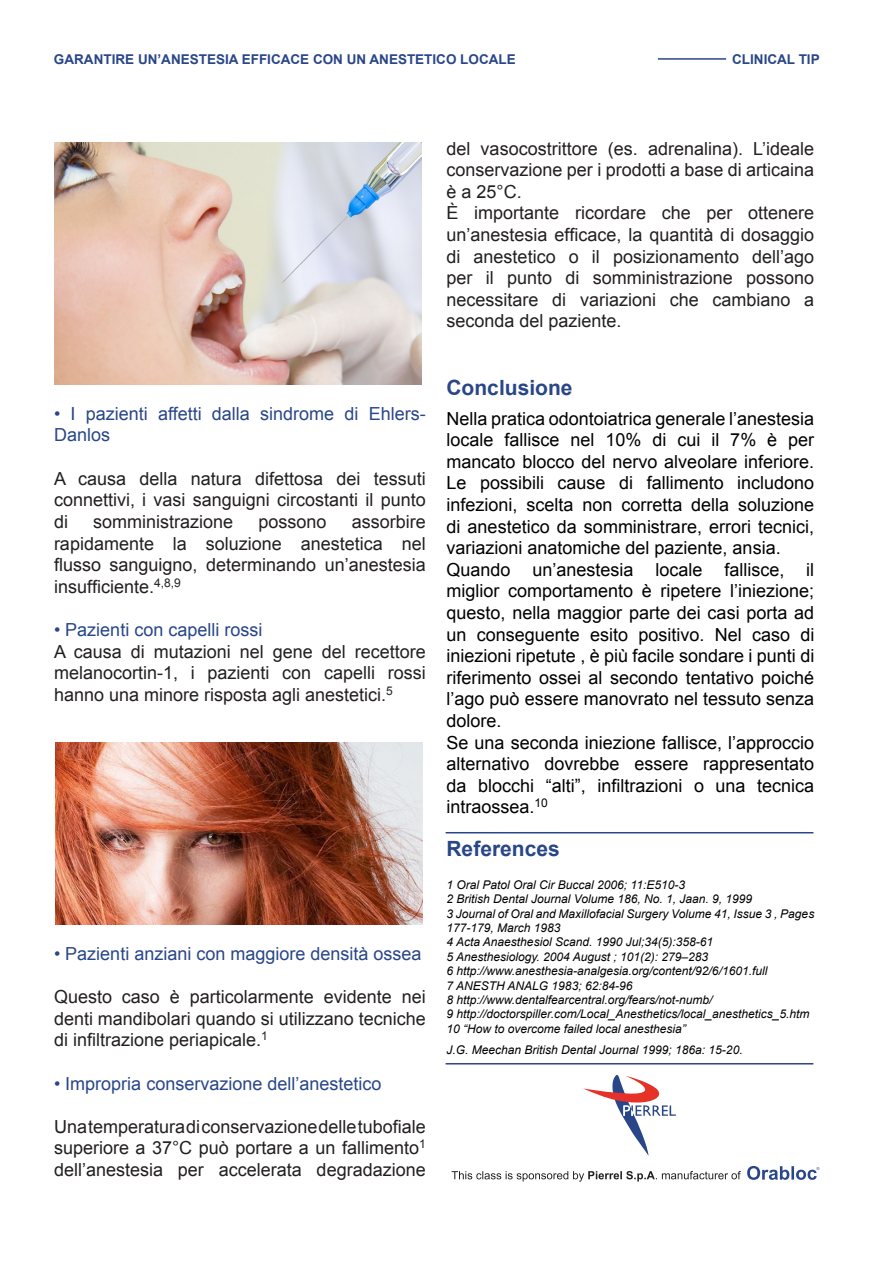
<style>
.page{position:relative;width:893px;height:1263px;background:#fff}
.page>*{position:absolute;margin:0;border:0;box-sizing:border-box;transform-origin:0 0}
.t1{font:700 21px "Arial";color:#294688}
.t2{font:18px/21.6px "Arial";color:#231f20;text-align:justify}
.t3{font:18px/21.6px "Arial";color:#000;text-align:justify}
.t4{font:18px/21.6px "Arial";color:#294688}
.t5{font:700 13.5px "Arial";color:#294688}
.t6{font:italic 12px "Arial";color:#000}
</style>
<div class="page">
<hr style="left:658px;top:58px;width:68px;height:2px;background:#294688">
<img style="left:54px;top:142px;width:367px;height:243px">
<img style="left:56px;top:742px;width:367px;height:183px">
<svg style="left:452px;top:1171px;width:289px;height:11px"></svg>
<svg style="left:747px;top:1166px;width:72px;height:14px"></svg>
<svg style="left:583px;top:1075px;width:93px;height:81px"></svg>
<hr style="left:446px;top:832px;width:367px;height:1px;background:#294688">
<hr style="left:446px;top:1063px;width:367px;height:1px;background:#294688">
<p class="t5" style="left:54px;top:50px;width:463px">GARANTIRE UN’ANESTESIA EFFICACE CON UN ANESTETICO LOCALE</p>
<p class="t5" style="left:732px;top:50px;width:89px">CLINICAL TIP</p>
<p class="t4" style="left:54px;top:403px;width:373px">• I pazienti affetti dalla sindrome di Ehlers-<br>Danlos</p>
<p class="t2" style="left:54px;top:468px;width:373px">A causa della natura difettosa dei tessuti connettivi, i vasi sanguigni circostanti il punto di</p>
<p class="t2" style="left:54px;top:511px;width:373px;text-indent:298px">assorbire rapidamente la soluzione anestetica nel flusso sanguigno, determinando un’anestesia insufficiente.<sup>4,8,9</sup></p>
<p class="t4" style="left:54px;top:619px;width:210px">• Pazienti con capelli rossi</p>
<p class="t2" style="left:54px;top:641px;width:373px">A causa di mutazioni nel gene del recettore melanocortin-1, i pazienti con capelli rossi hanno una minore risposta agli anestetici.<sup>5</sup></p>
<p class="t2" style="left:93px;top:511px;width:142px">somministrazione</p>
<p class="t2" style="left:258px;top:511px;width:70px">possono</p>
<p class="t4" style="left:54px;top:943px;width:369px">• Pazienti anziani con maggiore densità ossea</p>
<p class="t2" style="left:54px;top:986px;width:373px">Questo caso è particolarmente evidente nei denti mandibolari quando si utilizzano tecniche di infiltrazione periapicale.<sup>1</sup></p>
<p class="t4" style="left:54px;top:1073px;width:329px">• Impropria conservazione dell’anestetico</p>
<p class="t2" style="left:54px;top:1116px;width:373px">Una temperatura di conservazione delle tubofiale superiore a 37°C può portare a un fallimento<sup>1 </sup>dell’anestesia per accelerata degradazione</p>
<p class="t2" style="left:446px;top:138px;width:369px">del vasocostrittore (es. adrenalina). L’ideale conservazione per i prodotti a base di articaina è a 25°C.</p>
<p class="t2" style="left:446px;top:202px;width:369px">È importante ricordare che per ottenere un’anestesia efficace, la quantità di dosaggio di anestetico o il posizionamento dell’ago per il punto di somministrazione possono necessitare di variazioni che cambiano a seconda del paziente.</p>
<p class="t1" style="left:446px;top:374px;width:128px">Conclusione</p>
<p class="t3" style="left:446px;top:408px;width:369px">Nella pratica odontoiatrica generale l’anestesia locale fallisce nel 10% di cui il 7% è per mancato blocco del nervo alveolare inferiore.<br>Le possibili cause di fallimento includono infezioni, scelta non corretta della soluzione di anestetico da somministrare, errori tecnici, variazioni anatomiche del paziente, ansia.</p>
<p class="t3" style="left:446px;top:559px;width:369px">Quando un’anestesia locale fallisce, il miglior comportamento è ripetere l’iniezione; questo, nella maggior parte dei casi porta ad un conseguente esito positivo. Nel caso di iniezioni ripetute , è più facile sondare i punti di riferimento ossei al secondo tentativo poiché l’ago può essere manovrato nel tessuto senza dolore.</p>
<p class="t3" style="left:446px;top:732px;width:369px">Se una seconda iniezione fallisce, l’approccio alternativo dovrebbe essere rappresentato da blocchi “alti”, infiltrazioni o una tecnica intraossea.<sup>10</sup></p>
<p class="t1" style="left:446px;top:835px;width:115px">References</p>
<p class="t6" style="left:446px;top:877px;width:240px">1 Oral Patol Oral Cir Buccal 2006; 11:E510-3</p>
<p class="t6" style="left:446px;top:891px;width:307px">2 British Dental Journal Volume 186, No. 1, Jaan. 9, 1999</p>
<p class="t6" style="left:446px;top:905px;width:369px">3 Journal of Oral and Maxillofacial Surgery Volume 41, Issue 3 , Pages</p>
<p class="t6" style="left:446px;top:920px;width:116px">177-179, March 1983</p>
<p class="t6" style="left:446px;top:934px;width:268px">4 Acta Anaesthesiol Scand. 1990 Jul;34(5):358-61</p>
<p class="t6" style="left:446px;top:949px;width:263px">5 Anesthesiology. 2004 August ; 101(2): 279–283</p>
<p class="t6" style="left:446px;top:963px;width:322px">6 http://www.anesthesia-analgesia.org/content/92/6/1601.full</p>
<p class="t6" style="left:446px;top:977px;width:187px">7 ANESTH ANALG 1983; 62:84-96</p>
<p class="t6" style="left:446px;top:992px;width:268px">8 http://www.dentalfearcentral.org/fears/not-numb/</p>
<p class="t6" style="left:446px;top:1006px;width:365px">9 http://doctorspiller.com/Local_Anesthetics/local_anesthetics_5.htm</p>
<p class="t6" style="left:446px;top:1021px;width:241px">10 “How to overcome failed local anesthesia”</p>
<p class="t6" style="left:446px;top:1042px;width:298px">J.G. Meechan British Dental Journal 1999; 186a: 15-20.</p>
</div>
